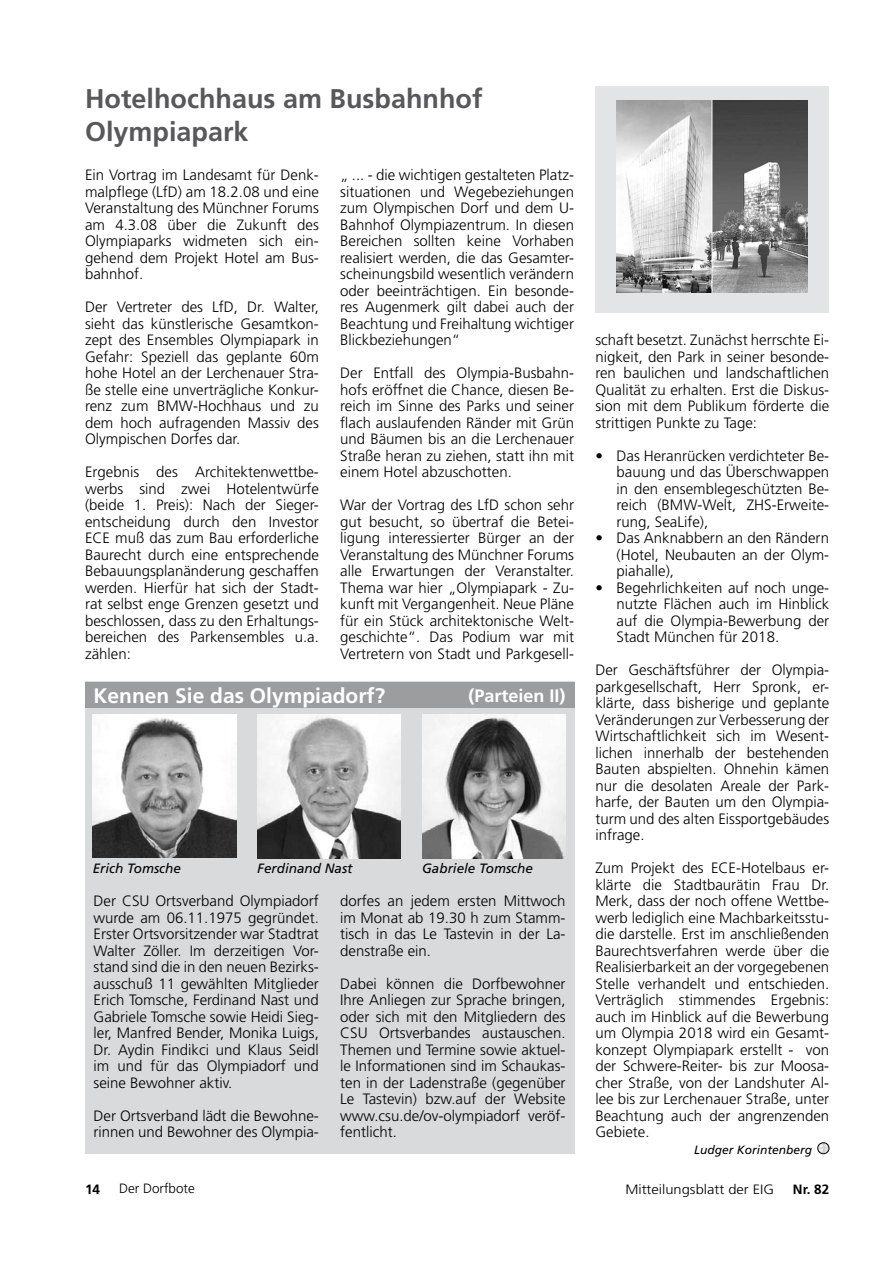
<style>
.page{position:relative;width:893px;height:1263px;background:#fff}
.page>*{position:absolute;margin:0;border:0;box-sizing:border-box;transform-origin:0 0}
.t1{font:700 27px/33px "Frutiger";color:#58585a}
.t2{font:700 21px "Frutiger";color:#fff}
.t3{font:700 18px "Frutiger";color:#fff}
.t4{font:300 15px/16.5px "Frutiger";color:#000;text-align:justify}
.t5{font:italic 13.5px "Frutiger";color:#000}
.t6{font:300 13.5px "Frutiger";color:#000;scale:1.09 1}
.t7{font:300 13.5px "Frutiger";color:#000}
.t8{font:700 13.5px "Frutiger";color:#000}
.t9{font:italic 12px "Frutiger";color:#000}
</style>
<div class="page">
<div style="left:595px;top:86px;width:234px;height:226px;background:#e3e4e5"></div>
<div style="left:85px;top:681px;width:489px;height:473px;background:#d9dadb"></div>
<img style="left:93px;top:714px;width:143px;height:144px">
<img style="left:422px;top:715px;width:144px;height:143px">
<img style="left:257px;top:714px;width:144px;height:144px">
<div style="left:85px;top:682px;width:489px;height:25px;background:#9c9d9f"></div>
<img style="left:617px;top:101px;width:191px;height:192px">
<svg style="left:818px;top:1143px;width:11px;height:11px"></svg>
<div style="left:817px;top:1142px;width:12px;height:12px;border:1px solid #000;border-radius:50%"></div>
<h1 class="t1" style="left:85px;top:81px;width:399px">Hotelhochhaus am Busbahnhof<br>Olympiapark</h1>
<p class="t4" style="left:85px;top:167px;width:235px">Ein Vortrag im Landesamt für Denk&shy;malpflege (LfD) am 18.2.08 und eine Veranstaltung des Münchner Forums am 4.3.08 über die Zukunft des Olympiaparks widmeten sich ein&shy;gehend dem Projekt Hotel am Bus&shy;bahnhof.</p>
<p class="t4" style="left:85px;top:299px;width:235px">Der Vertreter des LfD, Dr. Walter, sieht das künstlerische Gesamtkon&shy;zept des Ensembles Olympiapark in Gefahr: Speziell das geplante 60m hohe Hotel an der Lerchenauer Stra&shy;ße stelle eine unverträgliche Konkur&shy;renz zum BMW-Hochhaus und zu dem hoch aufragenden Massiv des Olympischen Dorfes dar.</p>
<p class="t4" style="left:85px;top:464px;width:235px">Ergebnis des Architektenwettbe&shy;werbs sind zwei Hotelentwürfe (beide 1. Preis): Nach der Sieger&shy;entscheidung durch den Investor ECE muß das zum Bau erforderliche Baurecht durch eine entsprechende Bebauungsplanänderung geschaffen werden. Hierfür hat sich der Stadt&shy;rat selbst enge Grenzen gesetzt und beschlossen, dass zu den Erhaltungs&shy;bereichen des Parkensembles u.a. zählen:</p>
<p class="t4" style="left:340px;top:167px;width:235px">„ ... - die wichtigen gestalteten Platz&shy;situationen und Wegebeziehungen zum Olympischen Dorf und dem U-Bahnhof Olympiazentrum. In diesen Bereichen sollten keine Vorhaben realisiert werden, die das Gesamter&shy;scheinungsbild wesentlich verändern oder beeinträchtigen. Ein besonde&shy;res Augenmerk gilt dabei auch der Beachtung und Freihaltung wichtiger Blickbeziehungen“</p>
<p class="t4" style="left:340px;top:365px;width:235px">Der Entfall des Olympia-Busbahn&shy;hofs eröffnet die Chance, diesen Be&shy;reich im Sinne des Parks und seiner flach auslaufenden Ränder mit Grün und Bäumen bis an die Lerchenauer Straße heran zu ziehen, statt ihn mit einem Hotel abzuschotten.</p>
<p class="t4" style="left:340px;top:497px;width:235px">War der Vortrag des LfD schon sehr gut besucht, so übertraf die Betei&shy;ligung interessierter Bürger an der Veranstaltung des Münchner Forums alle Erwartungen der Veranstalter.<br>Thema war hier „Olympiapark - Zu&shy;kunft mit Vergangenheit. Neue Pläne für ein Stück architektonische Welt&shy;geschichte“. Das Podium war mit Vertretern von Stadt und Parkgesell-</p>
<h2 class="t2" style="left:94px;top:683px;width:293px">Kennen Sie das Olympiadorf?</h2>
<p class="t3" style="left:468px;top:686px;width:99px">(Parteien II)</p>
<p class="t5" style="left:93px;top:861px;width:90px">Erich Tomsche</p>
<p class="t5" style="left:257px;top:861px;width:97px">Ferdinand Nast</p>
<p class="t5" style="left:422px;top:861px;width:112px">Gabriele Tomsche</p>
<p class="t4" style="left:340px;top:893px;width:227px">dorfes an jedem ersten Mittwoch im Monat ab 19.30 h zum Stamm&shy;tisch in das Le Tastevin in der La&shy;denstraße ein.</p>
<p class="t4" style="left:340px;top:975px;width:227px">Dabei können die Dorfbewohner Ihre Anliegen zur Sprache bringen, oder sich mit den Mitgliedern des CSU Ortsverbandes austauschen.<br>Themen und Termine sowie aktuel&shy;le Informationen sind im Schaukas&shy;ten in der Ladenstraße (gegenüber Le Tastevin) bzw.auf der Website www.csu.de/ov-olympiadorf veröf&shy;fentlicht.</p>
<p class="t4" style="left:94px;top:893px;width:227px">Der CSU Ortsverband Olympiadorf wurde am 06.11.1975 gegründet.<br>Erster Ortsvorsitzender war Stadtrat Walter Zöller. Im derzeitigen Vor&shy;stand sind die in den neuen Bezirks&shy;ausschuß 11 gewählten Mitglieder Erich Tomsche, Ferdinand Nast und Gabriele Tomsche sowie Heidi Sieg&shy;ler, Manfred Bender, Monika Luigs, Dr. Aydin Findikci und Klaus Seidl im und für das Olympiadorf und seine Bewohner aktiv.</p>
<p class="t4" style="left:94px;top:1107px;width:227px">Der Ortsverband lädt die Bewohne&shy;rinnen und Bewohner des Olympia-</p>
<p class="t4" style="left:595px;top:332px;width:235px">schaft besetzt. Zunächst herrschte Ei&shy;nigkeit, den Park in seiner besonde&shy;ren baulichen und landschaftlichen Qualität zu erhalten. Erst die Diskus&shy;sion mit dem Publikum förderte die strittigen Punkte zu Tage:</p>
<p class="t4" style="left:617px;top:447px;width:214px;text-indent:-21px">• Das Heranrücken verdichteter Be&shy;bauung und das Überschwappen in den ensemblegeschützten Be&shy;reich (BMW-Welt, ZHS-Erweite&shy;rung, SeaLife),</p>
<p class="t4" style="left:617px;top:530px;width:214px;text-indent:-21px">• Das Anknabbern an den Rändern (Hotel, Neubauten an der Olym&shy;piahalle),</p>
<p class="t4" style="left:617px;top:579px;width:214px;text-indent:-21px">• Begehrlichkeiten auf noch unge&shy;nutzte Flächen auch im Hinblick auf die Olympia-Bewerbung der Stadt München für 2018.</p>
<p class="t4" style="left:595px;top:662px;width:235px">Der Geschäftsführer der Olympia&shy;parkgesellschaft, Herr Spronk, er&shy;klärte, dass bisherige und geplante Veränderungen zur Verbesserung der Wirtschaftlichkeit sich im Wesent&shy;lichen innerhalb der bestehenden Bauten abspielten. Ohnehin kämen nur die desolaten Areale der Park&shy;harfe, der Bauten um den Olympia&shy;turm und des alten Eissportgebäudes infrage.</p>
<p class="t4" style="left:595px;top:860px;width:235px">Zum Projekt des ECE-Hotelbaus er&shy;klärte die Stadtbaurätin Frau Dr.<br>Merk, dass der noch offene Wettbe&shy;werb lediglich eine Machbarkeitsstu&shy;die darstelle. Erst im anschließenden Baurechtsverfahren werde über die Realisierbarkeit an der vorgegebenen Stelle verhandelt und entschieden.<br>Verträglich stimmendes Ergebnis: auch im Hinblick auf die Bewerbung um Olympia 2018 wird ein Gesamt&shy;konzept Olympiapark erstellt - von der Schwere-Reiter- bis zur Moosa&shy;cher Straße, von der Landshuter Al&shy;lee bis zur Lerchenauer Straße, unter Beachtung auch der angrenzenden Gebiete.</p>
<p class="t9" style="left:694px;top:1143px;width:120px">Ludger Korintenberg</p>
<p class="t8" style="left:85px;top:1181px;width:17px">14</p>
<p class="t7" style="left:119px;top:1181px;width:77px">Der Dorfbote</p>
<p class="t6" style="left:625px;top:1181px;width:138px">Mitteilungsblatt der EIG</p>
<p class="t8" style="left:793px;top:1181px;width:38px">Nr. 82</p>
</div>
